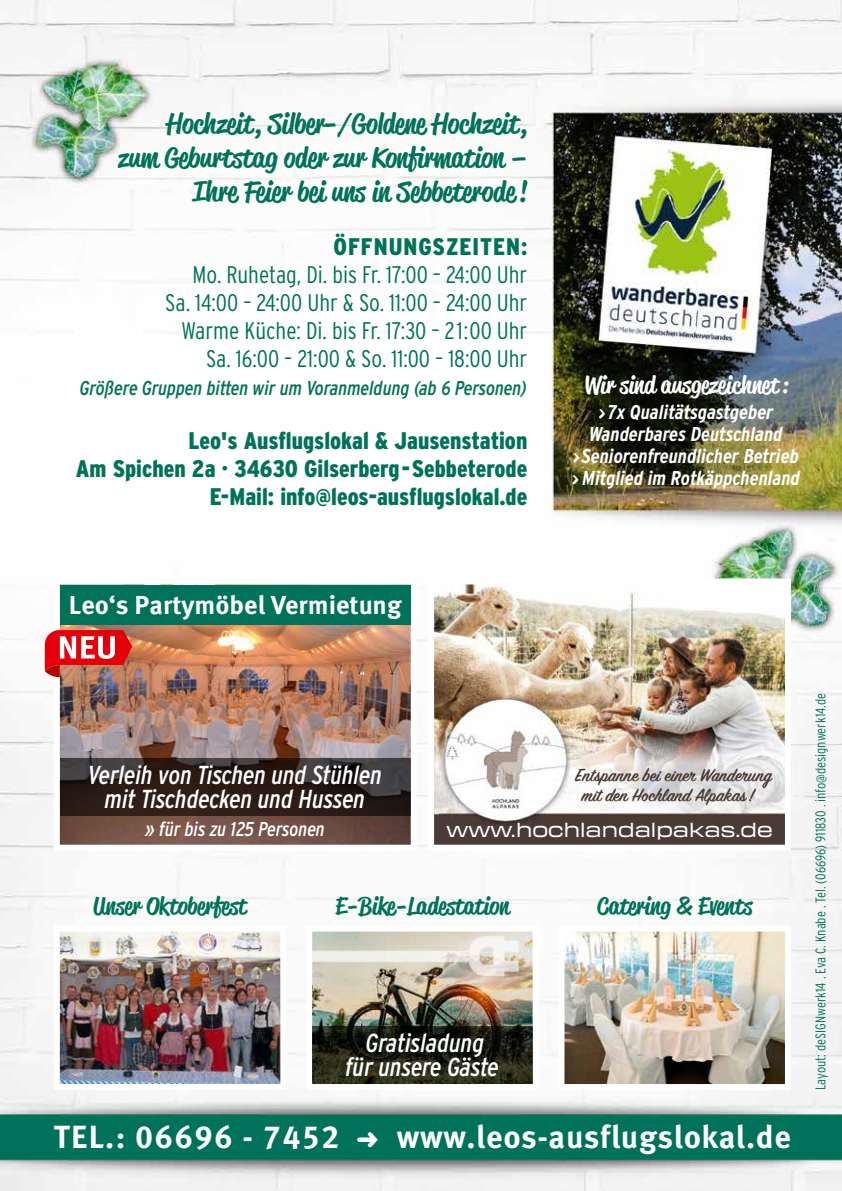
<style>
.page{position:relative;width:842px;height:1191px;background:#fff}
.page>*{position:absolute;margin:0;border:0;box-sizing:border-box;transform-origin:0 0}
.t1{font:700 32px "Meta Pro";letter-spacing:.02em;color:#fff}
.t2{font:500 28px/34px "Reklame Script";color:#007259;text-align:right}
.t3{font:italic 26px/24px "Interstate Condensed";color:#fff;text-align:center}
.t4{font:700 26px "Meta Pro";color:#fff}
.t5{font:300 24px/28px "Interstate Condensed";color:#007259;text-align:right}
.t6{font:900 24px/28px "Interstate Condensed";color:#007259;text-align:right}
.t7{font:500 24px "Reklame Script";color:#007259}
.t8{font:500 24px "Reklame Script";color:#fff}
.t9{font:900 24px "Interstate Condensed";letter-spacing:.04em;color:#007259}
.t10{font:italic 700 20px/22px "Interstate Condensed";color:#fff;text-align:center}
.t11{font:italic 20px "Interstate Condensed";color:#007259}
.t12{font:600 20px/20px "Sign Painter House Script";color:#4a3a33;text-align:center}
.t13{font:italic 20px "Interstate Condensed";color:#fff}
.t14{font:expanded 19px "Transducer";color:#fff}
.t15{font:300 14px "Interstate Condensed";color:#007259}
.s1{font-family:"Reklame Script";font-weight:500;font-style:normal}
</style>
<div class="page">
<img style="left:0;top:0;width:842px;height:1191px">
<img style="left:565px;top:932px;width:219px;height:151px">
<div style="left:558px;top:925px;width:233px;height:165px;border:6px solid #fff"></div>
<img style="left:61px;top:932px;width:218px;height:151px">
<div style="left:54px;top:925px;width:232px;height:165px;border:6px solid #fff"></div>
<img style="left:435px;top:585px;width:349px;height:258px">
<div style="left:428px;top:578px;width:363px;height:272px;border:6px solid #fff"></div>
<img style="left:313px;top:932px;width:219px;height:94px">
<svg style="left:312px;top:1026px;width:221px;height:58px;background:#1e2113"></svg>
<img style="left:61px;top:624px;width:349px;height:219px">
<div style="left:54px;top:578px;width:363px;height:272px;border:6px solid #fff"></div>
<div style="left:60px;top:585px;width:351px;height:39px;background:#007259"></div>
<svg style="left:60px;top:758px;width:351px;height:57px;background:#2e221e"></svg>
<svg style="left:45px;top:630px;width:87px;height:47px;background:#db4f4e"></svg>
<p class="t2" style="left:119px;top:106px;width:410px">Hochzeit, Silber-/Goldene Hochzeit,<br>zum Geburtstag oder zur Konfirmation –<br>Ihre Feier bei uns in Sebbeterode!</p>
<p class="t9" style="left:333px;top:234px;width:195px">ÖFFNUNGSZEITEN:</p>
<p class="t5" style="left:165px;top:261px;width:364px">Mo. Ruhetag, Di. bis Fr. 17:00 – 24:00 Uhr Sa. 14:00 – 24:00 Uhr &amp; So. 11:00 – 24:00 Uhr Warme Küche: Di. bis Fr. 17:30 – 21:00 Uhr Sa. 16:00 – 21:00 &amp; So. 11:00 – 18:00 Uhr</p>
<p class="t11" style="left:80px;top:377px;width:449px">Größere Gruppen bitten wir um Voranmeldung (ab 6 Personen)</p>
<p class="t6" style="left:76px;top:427px;width:453px">Leo's Ausflugslokal &amp; Jausenstation<br>Am Spichen 2a · 34630 Gilserberg-Sebbeterode<br>E-Mail: info@leos-ausflugslokal.de</p>
<p class="t8" style="left:584px;top:368px;width:206px">Wir sind ausgezeichnet:</p>
<p class="t10" style="left:572px;top:401px;width:230px"><span class="s1">&gt;</span>7x Qualitätsgastgeber<br>Wanderbares Deutschland <span class="s1">&gt;</span>Seniorenfreundlicher Betrieb <span class="s1">&gt;</span> Mitglied im Rotkäppchenland</p>
<p class="t4" style="left:69px;top:584px;width:334px">Leo‘s Partymöbel Vermietung</p>
<p class="t3" style="left:88px;top:762px;width:295px">Verleih von Tischen und Stühlen mit Tischdecken und Hussen</p>
<p class="t13" style="left:145px;top:817px;width:181px">» für bis zu 125 Personen</p>
<p class="t12" style="left:576px;top:767px;width:198px">Entspanne bei einer Wanderung mit den Hochland Alpakas!</p>
<p class="t14" style="left:446px;top:817px;width:328px">www.hochlandalpakas.de</p>
<p class="t7" style="left:93px;top:889px;width:155px">Unser Oktoberfest</p>
<p class="t7" style="left:597px;top:889px;width:157px">Catering &amp; Events</p>
<p class="t7" style="left:336px;top:889px;width:175px">E-Bike-Ladestation</p>
<p class="t3" style="left:346px;top:1031px;width:155px">Gratisladung<br>für unsere Gäste</p>
<h1 class="t1" style="left:54px;top:1112px;width:738px">TEL.: 06696 - 7452 ➜ www.leos-ausflugslokal.de</h1>
<p class="t15" style="left:813px;top:1090px;width:398px;rotate:-90deg">Layout: deSIGNwerk14 . Eva C. Knabe . Tel. (06696) 911830 . info@designwerk14.de</p>
</div>
